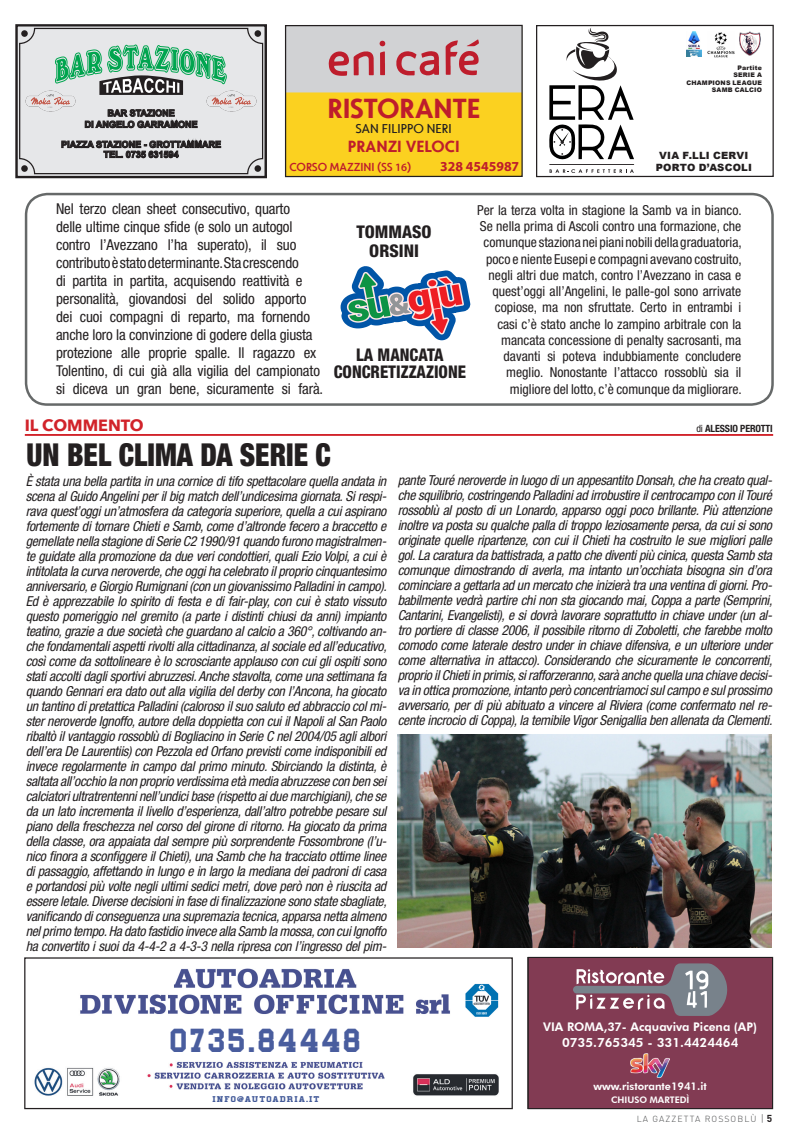
<style>
.page{position:relative;width:798px;height:1134px;background:#fff}
.page>*{position:absolute;margin:0;border:0;box-sizing:border-box;transform-origin:0 0}
.t1{font:900 condensed 31.62px "Helvetica Neue";color:#231f20;scale:.91 1}
.t2{font:29.88px "Joe College Serif NFW00";letter-spacing:.1em;color:#495d9e}
.t3{font:700 26.75px "Studio Gothic Trial";color:#be1d2c}
.t4{font:800 condensed 17.5px/17.5px "Helvetica Neue";color:#231f20;text-align:center;scale:.94 1}
.t5{font:800 condensed 17.5px "Helvetica Neue";color:#231f20}
.t6{font:700 16.25px "Avenir Next";color:#d1232a}
.t7{font:700 15.75px "Studio Gothic Trial";letter-spacing:-.005em;color:#be1d2c}
.t8{font:condensed 15px/18px "Helvetica Neue";letter-spacing:-.01em;color:#231f20}
.t9{font:italic condensed 13.75px/15px "Helvetica Neue";letter-spacing:-.02em;color:#231f20;text-align:justify}
.t10{font:condensed 13.75px/16.2px "Helvetica Neue";color:#231f20;text-align:right}
.t11{font:700 13.75px "Myriad Pro";color:#be1d2c}
.t12{font:800 12.62px "Futura BT";color:#fff}
.t13{font:12.5px "Studio Gothic Trial";color:#231f20}
.t14{font:800 11.88px "Futura BT";color:#fff}
.t15{font:500 11.25px "Studio Gothic Trial";color:#be1d2c}
.t16{font:800 10.62px "Futura BT";color:#fff}
.t17{font:900 10px "Arial";letter-spacing:.02em;color:#231f20}
.t18{font:700 condensed 10px "Helvetica Neue";letter-spacing:-.01em;color:#231f20}
.t19{font:700 9.12px/11.2px "Arial";color:#231f20;text-align:center}
.t20{font:800 9px "Futura BT";color:#fff}
.t21{font:300 8.75px "DIN";letter-spacing:.125em;color:#4b4c4d}
.t22{font:7.5px "Joe College Serif NFW00";letter-spacing:.12em;color:#445b99;scale:1.2 1}
.t23{font:900 6.25px "Arial";letter-spacing:.03em;color:#231f20}
.s1{font-family:"Myriad Pro";font-weight:600}
.s2{font-weight:400}
.s3{font-size:10px}
.s4{font-weight:700;font-size:10px;color:#231f20}
</style>
<div class="page">
<div style="left:285px;top:25px;width:237px;height:69px;background:#d1d2d4"></div>
<div style="left:287px;top:92px;width:233px;height:83px;background:#fbd120"></div>
<svg style="left:328px;top:51px;width:45px;height:25px"></svg>
<svg style="left:396px;top:51px;width:43px;height:25px"></svg>
<svg style="left:445px;top:39px;width:34px;height:36px"></svg>
<svg style="left:379px;top:41px;width:6px;height:34px"></svg>
<div style="left:285px;top:25px;width:237px;height:152px;border:1px solid #231f20"></div>
<svg style="left:549px;top:169px;width:84px;height:4px"></svg>
<hr style="left:549px;top:164px;width:85px;height:1px;background:#231f20">
<svg style="left:549px;top:28px;width:84px;height:132px"></svg>
<div style="left:536px;top:25px;width:237px;height:152px;border:1px solid #231f20"></div>
<svg style="left:527px;top:957px;width:245px;height:152px;fill:#823b53"></svg>
<img style="left:686px;top:31px;width:15px;height:26px">
<img style="left:707px;top:32px;width:26px;height:25px">
<img style="left:739px;top:31px;width:21px;height:25px">
<svg style="left:15px;top:24px;width:252px;height:155px"></svg>
<div style="left:25px;top:193px;width:748px;height:213px;border:2px solid #666969;border-radius:21px"></div>
<img style="left:397px;top:735px;width:374px;height:213px">
<hr style="left:25px;top:434px;width:747px;height:2px;background:#d1232a">
<img style="left:80px;top:968px;width:370px;height:46px">
<img style="left:147px;top:1061px;width:238px;height:29px">
<img style="left:34px;top:1067px;width:86px;height:29px">
<img style="left:413px;top:1074px;width:86px;height:22px">
<img style="left:465px;top:983px;width:34px;height:34px">
<div style="left:24px;top:957px;width:488px;height:152px;border:1px solid #231f20"></div>
<svg style="left:340px;top:266px;width:130px;height:74px"></svg>
<p class="t19" style="left:85px;top:108px;width:114px">BAR STAZIONE<br>DI ANGELO GARRAMONE</p>
<p class="t19" style="left:61px;top:140px;width:161px;line-height:10px">PIAZZA STAZIONE - GROTTAMMARE<br>TEL. 0735 631594</p>
<p class="t3" style="left:327px;top:91px;width:154px">RISTORANTE</p>
<p class="t13" style="left:356px;top:121px;width:97px">SAN FILIPPO NERI</p>
<p class="t7" style="left:348px;top:136px;width:113px">PRANZI VELOCI</p>
<p class="t15" style="left:289px;top:160px;width:123px">CORSO MAZZINI (SS <span class="s1">16</span>)</p>
<p class="t11" style="left:440px;top:158px;width:81px">328 4545987</p>
<p class="t23" style="left:737px;top:63px;width:26px">Partite</p>
<p class="t23" style="left:733px;top:70px;width:30px">SERIE A</p>
<p class="t23" style="left:686px;top:78px;width:77px">CHAMPIONS LEAGUE</p>
<p class="t23" style="left:711px;top:85px;width:51px">SAMB CALCIO</p>
<p class="t17" style="left:659px;top:148px;width:90px">VIA F.LLI CERVI</p>
<p class="t17" style="left:655px;top:160px;width:98px">PORTO D’ASCOLI</p>
<p class="t8" style="left:56px;top:200px;width:268px">Nel terzo clean sheet consecutivo, quarto<br>delle ultime cinque sfide (e solo un autogol contro l’Avezzano l’ha superato), il suo contributo è stato determinante. Sta crescendo<br>di partita in partita, acquisendo reattività e personalità, giovandosi del solido apporto dei cuoi compagni di reparto, ma fornendo anche loro la convinzione di godere della giusta protezione alle proprie spalle. Il ragazzo ex Tolentino, di cui già alla vigilia del campionato si diceva un gran bene, sicuramente si farà.</p>
<p class="t10" style="left:477px;top:202px;width:266px">Per la terza volta in stagione la Samb va in bianco.<br>Se nella prima di Ascoli contro una formazione, che comunque staziona nei piani nobili della graduatoria, poco e niente Eusepi e compagni avevano costruito, negli altri due match, contro l’Avezzano in casa e quest’oggi all’Angelini, le palle-gol sono arrivate copiose, ma non sfruttate. Certo in entrambi i casi c’è stato anche lo zampino arbitrale con la mancata concessione di penalty sacrosanti, ma davanti si poteva indubbiamente concludere meglio. Nonostante l’attacco rossoblù sia il migliore del lotto, c’è comunque da migliorare.</p>
<p class="t5" style="left:356px;top:221px;width:76px">TOMMASO</p>
<p class="t5" style="left:369px;top:240px;width:51px">ORSINI</p>
<p class="t4" style="left:333px;top:346px;width:142px">LA MANCATA<br>CONCRETIZZAZIONE</p>
<p class="t6" style="left:25px;top:411px;width:120px">IL COMMENTO</p>
<p class="t18" style="left:696px;top:422px;width:78px"><span class="s2">di</span> ALESSIO PEROTTI</p>
<p class="t1" style="left:27px;top:435px;width:336px">UN BEL CLIMA DA SERIE C</p>
<p class="t9" style="left:26px;top:473px;width:362px">È stata una bella partita in una cornice di tifo spettacolare quella andata in scena al Guido Angelini per il big match dell’undicesima giornata. Si respi&shy;rava quest’oggi un’atmosfera da categoria superiore, quella a cui aspirano fortemente di tornare Chieti e Samb, come d’altronde fecero a braccetto e gemellate nella stagione di Serie C2 1990/91 quando furono magistralmen&shy;te guidate alla promozione da due veri condottieri, quali Ezio Volpi, a cui è intitolata la curva neroverde, che oggi ha celebrato il proprio cinquantesimo anniversario, e Giorgio Rumignani (con un giovanissimo Palladini in campo).<br>Ed è apprezzabile lo spirito di festa e di fair-play, con cui è stato vissuto questo pomeriggio nel gremito (a parte i distinti chiusi da anni) impianto teatino, grazie a due società che guardano al calcio a 360°, coltivando an&shy;che fondamentali aspetti rivolti alla cittadinanza, al sociale ed all’educativo, così come da sottolineare è lo scrosciante applauso con cui gli ospiti sono stati accolti dagli sportivi abruzzesi. Anche stavolta, come una settimana fa quando Gennari era dato out alla vigilia del derby con l’Ancona, ha giocato un tantino di pretattica Palladini (caloroso il suo saluto ed abbraccio col mi&shy;ster neroverde Ignoffo, autore della doppietta con cui il Napoli al San Paolo ribaltò il vantaggio rossoblù di Bogliacino in Serie C nel 2004/05 agli albori dell’era De Laurentiis) con Pezzola ed Orfano previsti come indisponibili ed invece regolarmente in campo dal primo minuto. Sbirciando la distinta, è saltata all’occhio la non proprio verdissima età media abruzzese con ben sei calciatori ultratrentenni nell’undici base (rispetto ai due marchigiani), che se da un lato incrementa il livello d’esperienza, dall’altro potrebbe pesare sul piano della freschezza nel corso del girone di ritorno. Ha giocato da prima della classe, ora appaiata dal sempre più sorprendente Fossombrone (l’u&shy;nico finora a sconfiggere il Chieti), una Samb che ha tracciato ottime linee di passaggio, affettando in lungo e in largo la mediana dei padroni di casa e portandosi più volte negli ultimi sedici metri, dove però non è riuscita ad essere letale. Diverse decisioni in fase di finalizzazione sono state sbagliate, vanificando di conseguenza una supremazia tecnica, apparsa netta almeno nel primo tempo. Ha dato fastidio invece alla Samb la mossa, con cui Ignoffo ha convertito i suoi da 4-4-2 a 4-3-3 nella ripresa con l’ingresso del pim-</p>
<p class="t9" style="left:397px;top:472px;width:376px">pante Touré neroverde in luogo di un appesantito Donsah, che ha creato qual&shy;che squilibrio, costringendo Palladini ad irrobustire il centrocampo con il Touré rossoblù al posto di un Lonardo, apparso oggi poco brillante. Più attenzione inoltre va posta su qualche palla di troppo leziosamente persa, da cui si sono originate quelle ripartenze, con cui il Chieti ha costruito le sue migliori palle gol. La caratura da battistrada, a patto che diventi più cinica, questa Samb sta comunque dimostrando di averla, ma intanto un’occhiata bisogna sin d’ora cominciare a gettarla ad un mercato che inizierà tra una ventina di giorni. Pro&shy;babilmente vedrà partire chi non sta giocando mai, Coppa a parte (Semprini, Cantarini, Evangelisti), e si dovrà lavorare soprattutto in chiave under (un al&shy;tro portiere di classe 2006, il possibile ritorno di Zoboletti, che farebbe molto comodo come laterale destro under in chiave difensiva, e un ulteriore under come alternativa in attacco). Considerando che sicuramente le concorrenti, proprio il Chieti in primis, si rafforzeranno, sarà anche quella una chiave decisi&shy;va in ottica promozione, intanto però concentriamoci sul campo e sul prossimo avversario, per di più abituato a vincere al Riviera (come confermato nel re&shy;cente incrocio di Coppa), la temibile Vigor Senigallia ben allenata da Clementi.</p>
<p class="t2" style="left:170px;top:1023px;width:192px">0735.84448</p>
<p class="t22" style="left:212px;top:1094px;width:91px">INFO@AUTOADRIA.IT</p>
<p class="t14" style="left:543px;top:1020px;width:215px">VIA ROMA,37- Acquaviva Picena (AP)</p>
<p class="t12" style="left:562px;top:1035px;width:178px">0735.765345 - 331.4424464</p>
<p class="t16" style="left:593px;top:1080px;width:115px">www.ristorante1941.it</p>
<p class="t20" style="left:610px;top:1094px;width:80px">CHIUSO MARTEDÌ</p>
<p class="t21" style="left:636px;top:1113px;width:137px">LA GAZZETTA ROSSOBLÙ <span class="s3">|</span> <span class="s4">5</span></p>
</div>
